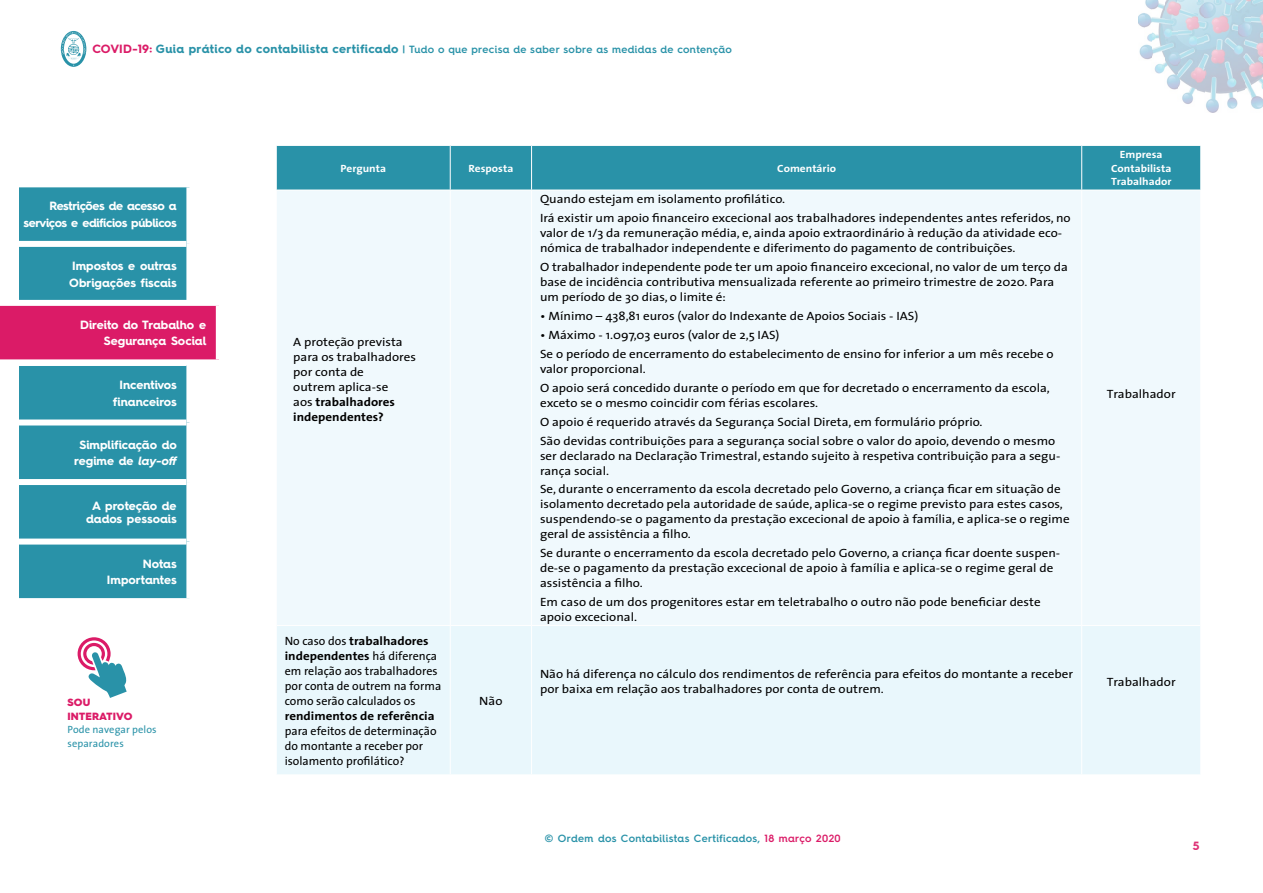
<style>
.page{position:relative;width:1263px;height:893px;background:#fff}
.page>*{position:absolute;margin:0;border:0;box-sizing:border-box;transform-origin:0 0}
.t1{font:12px/15px "The Sans";color:#000;scale:1.09 1}
.t2{font:700 12px/16.5px "Hurme Geometric Sans 4";letter-spacing:-.005em;color:#fff;text-align:right}
.t3{font:12px/15px "The Sans";color:#000}
.t4{font:700 12px/16.5px "Hurme Geometric Sans 4";letter-spacing:-.035em;color:#fff;text-align:right}
.t5{font:700 12px "The Sans";color:#000;scale:1.09 1}
.t6{font:700 12px "Hurme Geometric Sans 4";color:#db1b67}
.t7{font:600 10.5px "Hurme Geometric Sans 4";letter-spacing:.03em;color:#2992a8}
.t8{font:700 10.5px/13.5px "The Sans";color:#fff;text-align:center;scale:1.09 1}
.t9{font:10.5px/13.5px "The Sans";letter-spacing:.01em;color:#2992a8}
.t10{font:900 10.5px/13.5px "Hurme Geometric Sans 4";letter-spacing:.02em;color:#db1b67}
.s1{font-weight:700;font-size:12px;color:#db1b67}
.s2{font-weight:700;font-size:12px}
.s3{font-style:italic}
.s4{font-weight:700}
.s5{color:#db1b67}
</style>
<div class="page">
<div style="left:19px;top:187px;width:167px;height:411px;background:#2992a8"></div>
<div style="left:0;top:241px;width:186px;height:6px;background:#fff"></div>
<div style="left:0;top:360px;width:186px;height:6px;background:#fff"></div>
<div style="left:0;top:419px;width:186px;height:6px;background:#fff"></div>
<div style="left:0;top:479px;width:186px;height:6px;background:#fff"></div>
<div style="left:0;top:539px;width:186px;height:6px;background:#fff"></div>
<svg style="left:78px;top:637px;width:49px;height:61px"></svg>
<img style="left:1204px;top:0;width:33px;height:113px">
<img style="left:1251px;top:0;width:12px;height:109px">
<img style="left:1178px;top:0;width:20px;height:104px">
<img style="left:1244px;top:0;width:7px;height:95px">
<img style="left:1164px;top:0;width:14px;height:90px">
<img style="left:1198px;top:0;width:6px;height:93px">
<img style="left:1237px;top:0;width:7px;height:92px">
<img style="left:1151px;top:0;width:13px;height:74px">
<img style="left:1139px;top:41px;width:12px;height:19px">
<img style="left:1145px;top:0;width:6px;height:41px">
<img style="left:1138px;top:13px;width:7px;height:15px">
<svg style="left:61px;top:31px;width:25px;height:36px"></svg>
<div style="left:277px;top:146px;width:923px;height:44px;background:#2992a8"></div>
<div style="left:277px;top:191px;width:923px;height:434px;background:#f0f9fd"></div>
<div style="left:277px;top:626px;width:923px;height:148px;background:#e9f7fc"></div>
<hr style="left:450px;top:190px;width:1px;height:435px;background:#fff">
<hr style="left:531px;top:190px;width:1px;height:435px;background:#fff">
<hr style="left:1081px;top:190px;width:1px;height:435px;background:#fff">
<hr style="left:450px;top:626px;width:1px;height:148px;background:#fff">
<hr style="left:531px;top:626px;width:1px;height:148px;background:#fff">
<hr style="left:1081px;top:626px;width:1px;height:148px;background:#fff">
<hr style="left:450px;top:146px;width:1px;height:44px;background:#fff">
<hr style="left:531px;top:146px;width:1px;height:44px;background:#fff">
<hr style="left:1081px;top:146px;width:1px;height:44px;background:#fff">
<div style="left:0;top:303px;width:219px;height:59px;background:#db1b67"></div>
<div style="left:0;top:300px;width:222px;height:6px;background:#fff"></div>
<div style="left:216px;top:306px;width:6px;height:53px;background:#fff"></div>
<div style="left:0;top:359px;width:222px;height:6px;background:#fff"></div>
<p class="t7" style="left:92px;top:42px;width:641px"><span class="s1">COVID-19:</span> <span class="s2">Guia prático do contabilista certificado</span> | Tudo o que precisa de saber sobre as medidas de contenção</p>
<p class="t4" style="left:23px;top:198px;width:155px">Restrições de acesso a serviços e edifícios públicos</p>
<p class="t2" style="left:69px;top:257px;width:109px;text-align:left">Impostos e outras<br>Obrigações fiscais</p>
<p class="t2" style="left:51px;top:317px;width:128px">Direito do Trabalho e<br>Segurança Social</p>
<p class="t2" style="left:113px;top:376px;width:65px;text-align:center">Incentivos financeiros</p>
<p class="t2" style="left:74px;top:436px;width:105px;text-align:center">Simplificação do regime de <span class="s3">lay-off</span></p>
<p class="t2" style="left:86px;top:498px;width:92px;line-height:13.5px;text-align:center">A proteção de dados pessoais</p>
<p class="t2" style="left:107px;top:555px;width:71px">Notas<br>Importantes</p>
<p class="t2" style="left:80px;top:316px;width:128px">Direito do Trabalho e<br>Segurança Social</p>
<p class="t10" style="left:68px;top:695px;width:66px">SOU<br>INTERATIVO</p>
<p class="t9" style="left:68px;top:722px;width:91px">Pode navegar pelos separadores</p>
<p class="t8" style="left:340px;top:161px;width:43px">Pergunta</p>
<p class="t8" style="left:468px;top:161px;width:43px">Resposta</p>
<p class="t8" style="left:777px;top:161px;width:55px">Comentário</p>
<p class="t1" style="left:293px;top:334px;width:114px">A proteção prevista para os trabalhadores por conta de<br>outrem aplica-se<br>aos <span class="s4">trabalhadores independentes?</span></p>
<p class="t1" style="left:540px;top:189px;width:488px;line-height:18.9px">Quando estejam em isolamento profilático.<br>Irá existir um apoio financeiro excecional aos trabalhadores independentes antes referidos, no</p>
<p class="t1" style="left:540px;top:225px;width:480px">valor de 1/3 da remuneração média, e, ainda apoio extraordinário à redução da atividade eco&shy;nómica de trabalhador independente e diferimento do pagamento de contribuições.</p>
<p class="t1" style="left:540px;top:259px;width:486px">O trabalhador independente pode ter um apoio financeiro excecional, no valor de um terço da base de incidência contributiva mensualizada referente ao primeiro trimestre de 2020. Para um período de 30 dias, o limite é:</p>
<p class="t1" style="left:540px;top:308px;width:349px">• Mínimo – 438,81 euros (valor do Indexante de Apoios Sociais - IAS)</p>
<p class="t1" style="left:540px;top:325px;width:473px;line-height:18.9px">• Máximo - 1.097,03 euros (valor de 2,5 IAS)<br>Se o período de encerramento do estabelecimento de ensino for inferior a um mês recebe o</p>
<p class="t1" style="left:540px;top:359px;width:469px;line-height:18.9px">valor proporcional.<br>O apoio será concedido durante o período em que for decretado o encerramento da escola,</p>
<p class="t1" style="left:540px;top:393px;width:474px;line-height:18.9px">exceto se o mesmo coincidir com férias escolares.<br>O apoio é requerido através da Segurança Social Direta, em formulário próprio.<br>São devidas contribuições para a segurança social sobre o valor do apoio, devendo o mesmo</p>
<p class="t1" style="left:540px;top:448px;width:479px">ser declarado na Declaração Trimestral, estando sujeito à respetiva contribuição para a segu&shy;rança social.</p>
<p class="t1" style="left:540px;top:481px;width:487px">Se, durante o encerramento da escola decretado pelo Governo, a criança ficar em situação de isolamento decretado pela autoridade de saúde, aplica-se o regime previsto para estes casos, suspendendo-se o pagamento da prestação excecional de apoio à família, e aplica-se o regime geral de assistência a filho.</p>
<p class="t1" style="left:540px;top:545px;width:479px">Se durante o encerramento da escola decretado pelo Governo, a criança ficar doente suspen&shy;de-se o pagamento da prestação excecional de apoio à família e aplica-se o regime geral de assistência a filho.</p>
<p class="t1" style="left:540px;top:594px;width:461px">Em caso de um dos progenitores estar em teletrabalho o outro não pode beneficiar deste apoio excecional.</p>
<p class="t8" style="left:1111px;top:148px;width:57px">Empresa<br>Contabilista<br>Trabalhador</p>
<p class="t1" style="left:1107px;top:386px;width:65px">Trabalhador</p>
<p class="t3" style="left:285px;top:633px;width:158px">No caso dos <span class="s4">trabalhadores independentes</span> há diferença em relação aos trabalhadores por conta de outrem na forma como serão calculados os</p>
<p class="t5" style="left:285px;top:706px;width:139px">rendimentos de referência</p>
<p class="t3" style="left:285px;top:723px;width:153px">para efeitos de determinação do montante a receber por isolamento profilático?</p>
<p class="t1" style="left:479px;top:693px;width:23px">Não</p>
<p class="t1" style="left:540px;top:666px;width:490px">Não há diferença no cálculo dos rendimentos de referência para efeitos do montante a receber por baixa em relação aos trabalhadores por conta de outrem.</p>
<p class="t1" style="left:1107px;top:674px;width:65px">Trabalhador</p>
<p class="t7" style="left:545px;top:831px;width:297px">© Ordem dos Contabilistas Certificados, <span class="s5">18 março 2020</span></p>
<p class="t6" style="left:1193px;top:837px;width:8px">5</p>
</div>
